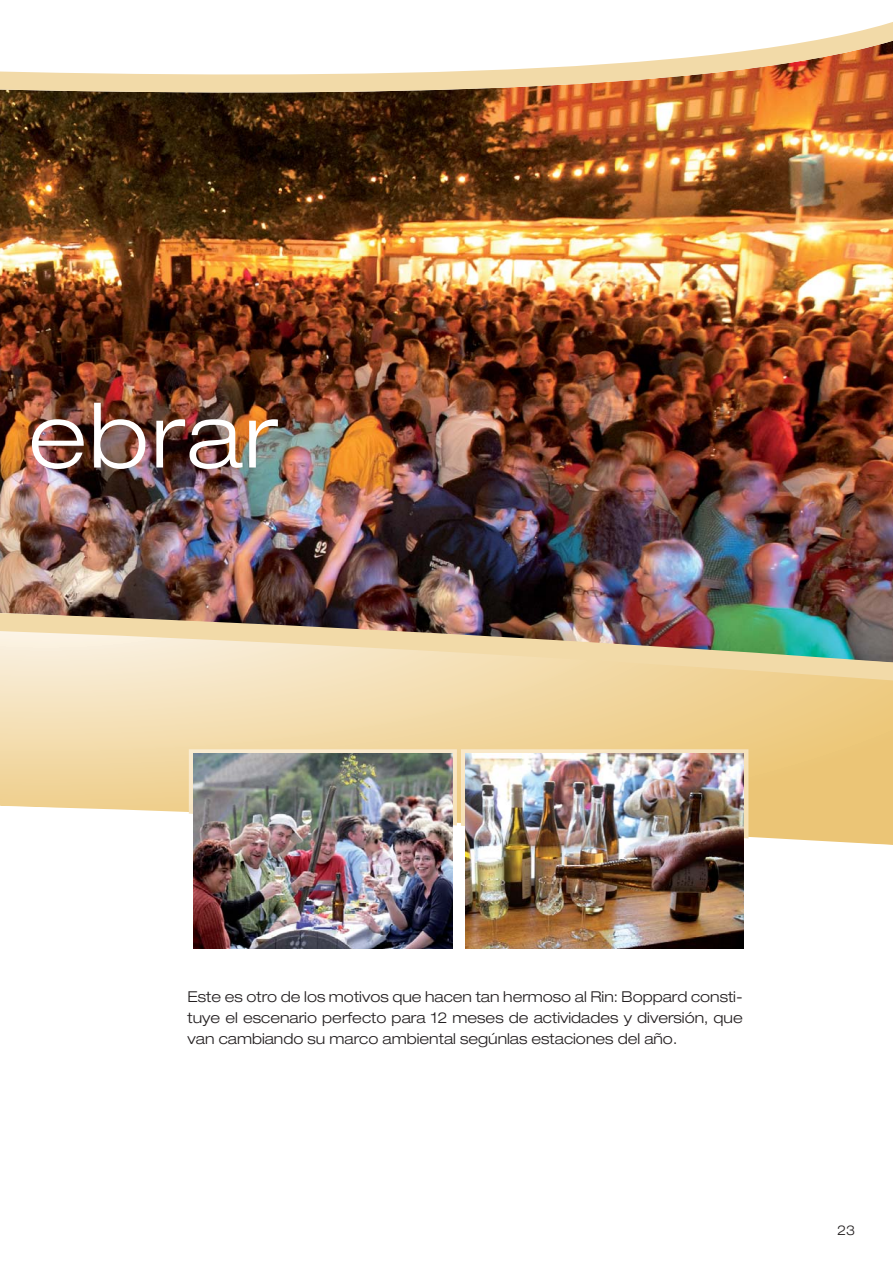
<style>
.page{position:relative;width:893px;height:1263px;background:#fff}
.page>*{position:absolute;margin:0;border:0;box-sizing:border-box;transform-origin:0 0}
.t1{font:300 expanded 90px "Helvetica Neue";letter-spacing:.025em;color:#fff}
.t2{font:300 expanded 15px/21px "Helvetica Neue";color:#231f20;text-align:justify}
.t3{font:300 expanded 13.5px "Helvetica Neue";color:#231f20}
</style>
<div class="page">
<svg style="left:43px;top:807px;width:849px;height:38px"></svg>
<img style="left:1px;top:22px;width:891px;height:785px">
<img style="left:461px;top:749px;width:287px;height:65px">
<img style="left:465px;top:754px;width:279px;height:60px">
<img style="left:189px;top:749px;width:268px;height:65px">
<img style="left:189px;top:814px;width:559px;height:135px">
<img style="left:193px;top:754px;width:259px;height:195px">
<h1 class="t1" style="left:28px;top:403px;width:250px">ebrar</h1>
<p class="t2" style="left:188px;top:988px;width:557px">Este es otro de los motivos que hacen tan hermoso al Rin: Boppard consti&shy;tuye el escenario perfecto para 12 meses de actividades y diversión, que van cambiando su marco ambiental segúnlas estaciones del año.</p>
<p class="t3" style="left:837px;top:1225px;width:20px">23</p>
</div>
